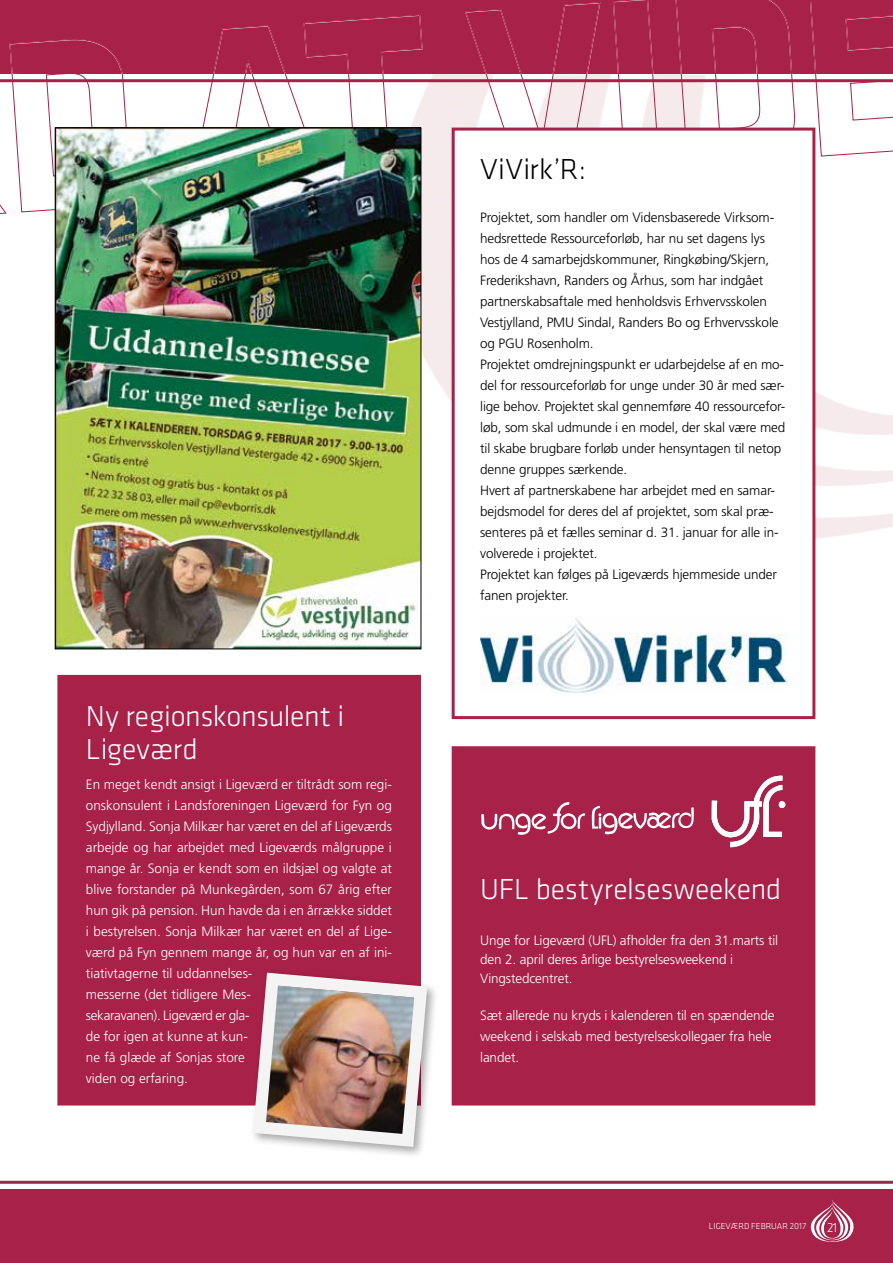
<style>
.page{position:relative;width:893px;height:1263px;background:#fff}
.page>*{position:absolute;margin:0;border:0;box-sizing:border-box;transform-origin:0 0}
.t1{font:300 30px/33px "Klavika";letter-spacing:-.01em;color:#fff}
.t2{font:300 30px "Klavika";color:#000}
.t3{font:300 13.5px/21px "Frutiger";letter-spacing:-.01em;color:#000}
.t4{font:300 13.5px/21px "Frutiger";color:#fff}
.t5{font:300 13.5px "Klavika";color:#fff}
.t6{font:300 9px "Klavika";color:#fff}
</style>
<div class="page">
<img style="left:0;top:277px;width:133px;height:904px">
<img style="left:298px;top:277px;width:595px;height:394px">
<div style="left:0;top:1189px;width:893px;height:74px;background:#a82149"></div>
<hr style="left:0;top:1181px;width:893px;height:3px;background:#a82149">
<svg style="left:810px;top:1200px;width:44px;height:42px"></svg>
<svg style="left:0;top:0;width:893px;height:277px"></svg>
<hr style="left:0;top:79px;width:893px;height:3px;background:#a82149">
<div style="left:59px;top:676px;width:360px;height:428px;background:#a82149"></div>
<div style="left:57px;top:675px;width:364px;height:430px;border:3px solid #a82149"></div>
<div style="left:453px;top:129px;width:361px;height:589px;background:#fff"></div>
<div style="left:452px;top:128px;width:363px;height:591px;border:3px solid #a82149"></div>
<div style="left:453px;top:748px;width:361px;height:356px;background:#a82149"></div>
<div style="left:452px;top:746px;width:363px;height:359px;border:3px solid #a82149"></div>
<svg style="left:481px;top:802px;width:104px;height:33px"></svg>
<svg style="left:591px;top:806px;width:103px;height:29px"></svg>
<svg style="left:712px;top:775px;width:74px;height:72px"></svg>
<img style="left:480px;top:618px;width:307px;height:76px">
<img style="left:57px;top:130px;width:362px;height:517px">
<img style="left:246px;top:966px;width:188px;height:187px">
<h1 class="t1" style="left:86px;top:699px;width:260px">Ny regionskonsulent i<br>Ligeværd</h1>
<p class="t4" style="left:86px;top:774px;width:308px">En meget kendt ansigt i Ligeværd er tiltrådt som regi&shy;onskonsulent i Landsforeningen Ligeværd for Fyn og Sydjylland. Sonja Milkær har været en del af Ligeværds arbejde og har arbejdet med Ligeværds målgruppe i mange år. Sonja er kendt som en ildsjæl og valgte at blive forstander på Munkegården, som 67 årig efter hun gik på pension. Hun havde da i en årrække siddet i bestyrelsen. Sonja Milkær har været en del af Lige&shy;værd på Fyn gennem mange år, og hun var en af ini&shy;tiativtagerne til uddannelses-<br>messerne (det tidligere Mes-<br>sekaravanen). Ligeværd er gla-<br>de for igen at kunne at kun-<br>ne få glæde af Sonjas store<br>viden og erfaring.</p>
<h1 class="t2" style="left:480px;top:151px;width:107px">ViVirk’R:</h1>
<p class="t3" style="left:480px;top:207px;width:307px">Projektet, som handler om Vidensbaserede Virksom&shy;hedsrettede Ressourceforløb, har nu set dagens lys hos de 4 samarbejdskommuner, Ringkøbing/Skjern, Frederikshavn, Randers og Århus, som har indgået partnerskabsaftale med henholdsvis Erhvervsskolen Vestjylland, PMU Sindal, Randers Bo og Erhvervsskole og PGU Rosenholm.<br>Projektet omdrejningspunkt er udarbejdelse af en mo&shy;del for ressourceforløb for unge under 30 år med sær&shy;lige behov. Projektet skal gennemføre 40 ressourcefor&shy;løb, som skal udmunde i en model, der skal være med til skabe brugbare forløb under hensyntagen til netop denne gruppes særkende.<br>Hvert af partnerskabene har arbejdet med en samar&shy;bejdsmodel for deres del af projektet, som skal præ&shy;senteres på et fælles seminar d. 31. januar for alle in&shy;volverede i projektet.<br>Projektet kan følges på Ligeværds hjemmeside under fanen projekter.</p>
<h1 class="t1" style="left:480px;top:872px;width:303px">UFL bestyrelsesweekend</h1>
<p class="t4" style="left:480px;top:931px;width:300px;line-height:18.8px">Unge for Ligeværd (UFL) afholder fra den 31.marts til den 2. april deres årlige bestyrelsesweekend i<br>Vingstedcentret.</p>
<p class="t4" style="left:480px;top:1005px;width:296px">Sæt allerede nu kryds i kalenderen til en spændende weekend i selskab med bestyrelseskollegaer fra hele landet.</p>
<p class="t6" style="left:709px;top:1221px;width:99px">Ligeværd februar 2017</p>
<p class="t5" style="left:827px;top:1219px;width:12px">21</p>
</div>
